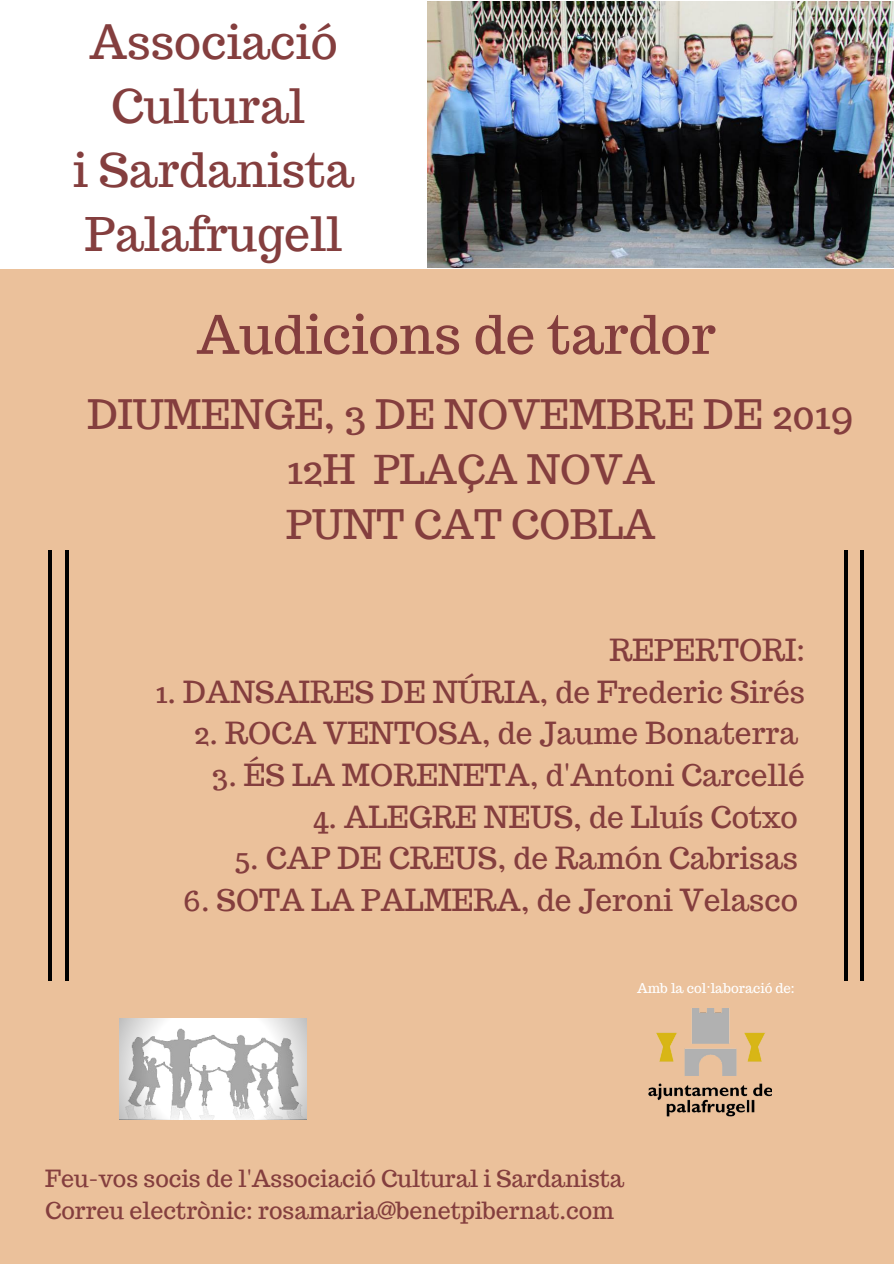
<style>
.page{position:relative;width:894px;height:1264px;background:#fff}
.page>*{position:absolute;margin:0;border:0;box-sizing:border-box;transform-origin:0 0}
.t1{font:52.95px "Trocchi";color:#843e3e}
.t2{font:46.35px/64.2px "Trocchi";color:#843e3e;text-align:center}
.t3{font:39.75px/55.2px "Trocchi";color:#843e3e;text-align:center}
.t4{font:29.85px "Trocchi";color:#843e3e}
.t5{font:23.25px/31.5px "Trocchi";color:#843e3e}
.t6{font:13.2px "Trocchi";color:#fff}
</style>
<div class="page">
<div style="left:0;top:0;width:893px;height:1263px;background:#ebc19b"></div>
<hr style="left:49px;top:550px;width:3px;height:430px;background:#000">
<hr style="left:65px;top:550px;width:3px;height:430px;background:#000">
<svg style="left:860px;top:550px;width:3px;height:430px"></svg>
<svg style="left:844px;top:550px;width:3px;height:430px"></svg>
<div style="left:0;top:0;width:893px;height:269px;background:#fff"></div>
<svg style="left:120px;top:1018px;width:187px;height:101px;background:#d9d9d9"></svg>
<img style="left:648px;top:1008px;width:123px;height:109px">
<img style="left:428px;top:2px;width:465px;height:265px">
<h2 class="t2" style="left:73px;top:9px;width:283px">Associació<br>Cultural<br>i Sardanista<br>Palafrugell</h2>
<h1 class="t1" style="left:196px;top:300px;width:520px">Audicions de tardor</h1>
<h3 class="t3" style="left:87px;top:386px;width:768px">DIUMENGE, 3 DE NOVEMBRE DE 2019<br>12H PLAÇA NOVA<br>PUNT CAT COBLA</h3>
<p class="t4" style="left:609px;top:630px;width:197px">REPERTORI:</p>
<p class="t4" style="left:155px;top:672px;width:650px">1. DANSAIRES DE NÚRIA, de Frederic Sirés</p>
<p class="t4" style="left:194px;top:713px;width:605px">2. ROCA VENTOSA, de Jaume Bonaterra</p>
<p class="t4" style="left:212px;top:755px;width:594px">3. ÉS LA MORENETA, d'Antoni Carcellé</p>
<p class="t4" style="left:312px;top:797px;width:486px">4. ALEGRE NEUS, de Lluís Cotxo</p>
<p class="t4" style="left:234px;top:838px;width:565px">5. CAP DE CREUS, de Ramón Cabrisas</p>
<p class="t4" style="left:183px;top:880px;width:616px">6. SOTA LA PALMERA, de Jeroni Velasco</p>
<p class="t6" style="left:637px;top:979px;width:159px">Amb la col·laboració de:</p>
<p class="t5" style="left:45px;top:1162px;width:580px">Feu-vos socis de l'Associació Cultural i Sardanista<br>Correu electrònic: rosamaria@benetpibernat.com</p>
</div>
